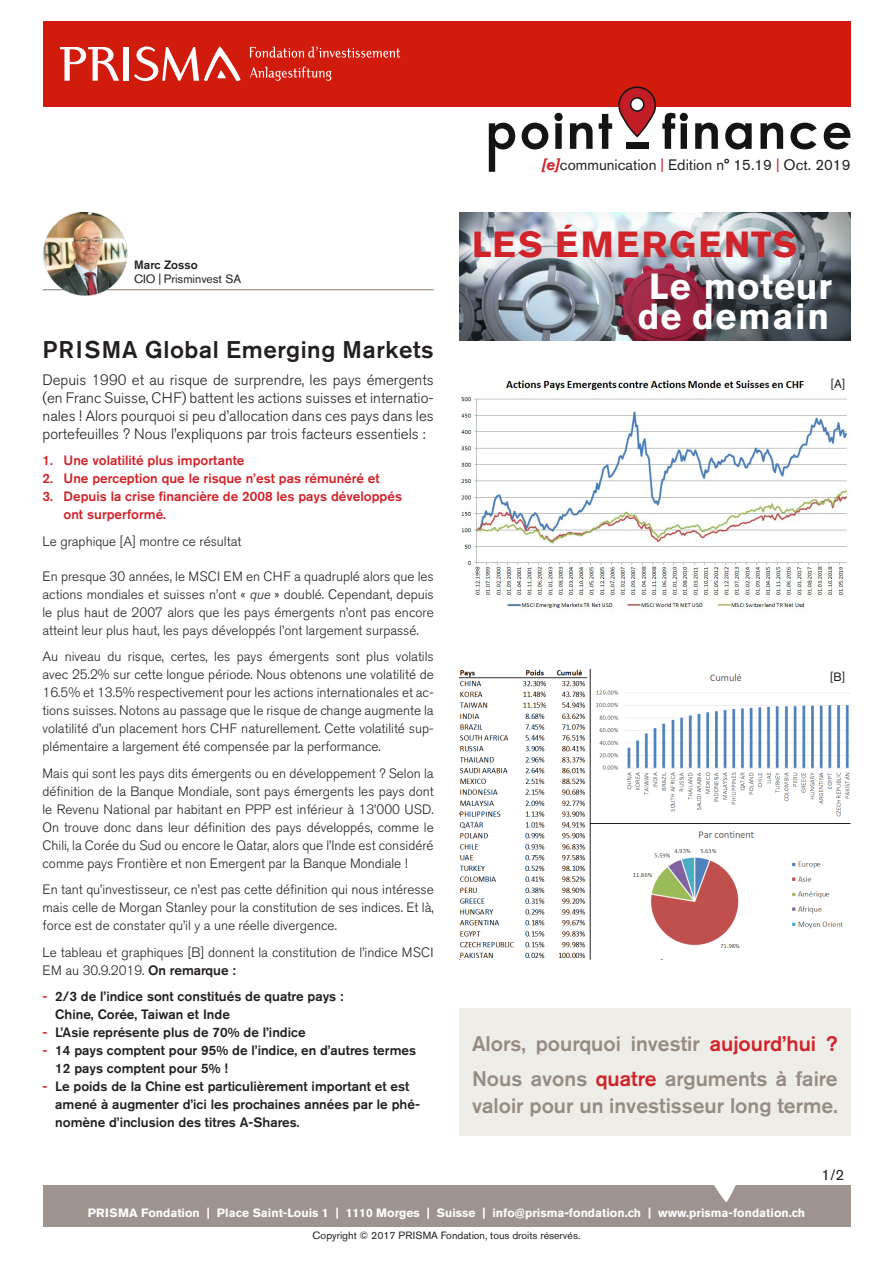
<style>
.page{position:relative;width:893px;height:1263px;background:#fff}
.page>*{position:absolute;margin:0;border:0;box-sizing:border-box;transform-origin:0 0}
._04A___Texte_noir{font:700 36px "Akzidenz Grotesk BE";letter-spacing:.065em;color:#d1232a}
._04A___Texte_noir-2{font:700 36px "Akzidenz Grotesk BE";letter-spacing:.025em;color:#fff}
._04A___Texte_noir-3{font:700 36px "Akzidenz Grotesk BE";letter-spacing:.05em;color:#fff}
._04A___Texte_noir-4{font:500 24px "Akzidenz Grotesk BE";letter-spacing:.025em;color:#231f20}
._04A___Texte_noir-5{font:500 21px/27px "Akzidenz Grotesk BE";color:#968c82}
._04A___Texte_noir-6{font:300 15px/18px "Akzidenz Grotesk BE";color:#231f20;text-align:justify}
.t1{font:15px "Akzidenz Grotesk BE";color:#231f20}
._04A___Texte_noir-7{font:300 13.5px/18px "Akzidenz Grotesk BE";color:#231f20;text-align:justify}
._04A___Texte_noir-8{font:500 13.5px/18px "Akzidenz Grotesk BE";color:#231f20}
._04A___Texte_noir-9{font:500 13.5px/18px "Akzidenz Grotesk BE";color:#d1232a}
.t2{font:700 12px "Akzidenz Grotesk BE";color:#fff}
._04A___Texte_noir-10{font:12px/14.4px "Akzidenz Grotesk BE";color:#231f20}
.t3{font:10.5px "Akzidenz Grotesk BE";color:#231f20}
.s1{font-weight:500}
.s2{font-style:italic}
.s3{color:#d1232a}
.s4{font-weight:700;font-style:italic;color:#d1232a}
</style>
<div class="page">
<hr style="left:43px;top:289px;width:391px;height:1px;background:#968c82">
<img style="left:459px;top:213px;width:391px;height:127px">
<div style="left:43px;top:1186px;width:807px;height:41px;background:#9e938e"></div>
<svg style="left:710px;top:1185px;width:29px;height:17px"></svg>
<img style="left:460px;top:380px;width:388px;height:231px">
<div style="left:459px;top:1008px;width:391px;height:127px;background:#efede8"></div>
<img style="left:43px;top:213px;width:85px;height:82px">
<img style="left:459px;top:669px;width:391px;height:289px">
<svg style="left:589px;top:668px;width:4px;height:292px"></svg>
<div style="left:592px;top:821px;width:258px;height:5px;background:#fff"></div>
<hr style="left:590px;top:669px;width:1px;height:291px;background:#231f20">
<hr style="left:590px;top:823px;width:260px;height:1px;background:#231f20">
<div style="left:43px;top:21px;width:807px;height:85px;background:#d11c0d"></div>
<svg style="left:60px;top:47px;width:59px;height:34px"></svg>
<div style="left:124px;top:47px;width:5px;height:34px;background:#fff"></div>
<svg style="left:134px;top:46px;width:107px;height:35px"></svg>
<svg style="left:250px;top:46px;width:150px;height:12px"></svg>
<svg style="left:250px;top:67px;width:82px;height:14px"></svg>
<svg style="left:489px;top:123px;width:26px;height:49px"></svg>
<svg style="left:522px;top:123px;width:26px;height:26px"></svg>
<svg style="left:554px;top:113px;width:9px;height:36px"></svg>
<svg style="left:570px;top:123px;width:23px;height:26px"></svg>
<svg style="left:599px;top:114px;width:13px;height:35px"></svg>
<svg style="left:695px;top:123px;width:23px;height:26px"></svg>
<svg style="left:725px;top:123px;width:27px;height:26px"></svg>
<svg style="left:760px;top:123px;width:23px;height:26px"></svg>
<svg style="left:790px;top:123px;width:27px;height:26px"></svg>
<svg style="left:824px;top:123px;width:26px;height:26px"></svg>
<svg style="left:618px;top:86px;width:70px;height:63px"></svg>
<p class="_04A___Texte_noir-10" style="left:134px;top:257px;width:108px"><span class="s1">Marc Zosso<br></span>CIO | Prisminvest SA</p>
<p class="_04A___Texte_noir-4" style="left:43px;top:335px;width:393px">PRISMA Global Emerging Markets</p>
<p class="_04A___Texte_noir-6" style="left:43px;top:371px;width:393px">Depuis 1990 et au risque de surprendre, les pays émergents (en Franc Suisse, CHF) battent les actions suisses et internatio&shy;nales ! Alors pourquoi si peu d’allocation dans ces pays dans les portefeuilles ? Nous l’expliquons par trois facteurs essentiels :</p>
<p class="_04A___Texte_noir-9" style="left:43px;top:451px;width:203px">1. Une volatilité plus importante</p>
<p class="_04A___Texte_noir-9" style="left:43px;top:469px;width:339px">2. Une perception que le risque n’est pas rémunéré et</p>
<p class="_04A___Texte_noir-9" style="left:64px;top:487px;width:340px;text-indent:-21px">3. Depuis la crise financière de 2008 les pays développés ont surperformé.</p>
<p class="_04A___Texte_noir-7" style="left:43px;top:532px;width:200px">Le graphique [A] montre ce résultat</p>
<p class="_04A___Texte_noir-7" style="left:43px;top:567px;width:393px">En presque 30 années, le MSCI EM en CHF a quadruplé alors que les actions mondiales et suisses n’ont « <span class="s2">que</span> » doublé. Cependant, depuis le plus haut de 2007 alors que les pays émergents n’ont pas encore atteint leur plus haut, les pays développés l’ont largement surpassé.</p>
<p class="_04A___Texte_noir-7" style="left:43px;top:648px;width:393px">Au niveau du risque, certes, les pays émergents sont plus volatils avec 25.2% sur cette longue période. Nous obtenons une volatilité de 16.5% et 13.5% respectivement pour les actions internationales et ac&shy;tions suisses. Notons au passage que le risque de change augmente la volatilité d’un placement hors CHF naturellement. Cette volatilité sup&shy;plémentaire a largement été compensée par la performance.</p>
<p class="_04A___Texte_noir-7" style="left:43px;top:764px;width:393px">Mais qui sont les pays dits émergents ou en développement ? Selon la définition de la Banque Mondiale, sont pays émergents les pays dont le Revenu National par habitant en PPP est inférieur à 13’000 USD.<br>On trouve donc dans leur définition des pays développés, comme le Chili, la Corée du Sud ou encore le Qatar, alors que l’Inde est considéré comme pays Frontière et non Emergent par la Banque Mondiale !</p>
<p class="_04A___Texte_noir-7" style="left:43px;top:881px;width:393px">En tant qu’investisseur, ce n’est pas cette définition qui nous intéresse mais celle de Morgan Stanley pour la constitution de ses indices. Et là, force est de constater qu’il y a une réelle divergence.</p>
<p class="_04A___Texte_noir-7" style="left:43px;top:943px;width:393px">Le tableau et graphiques [B] donnent la constitution de l’indice MSCI<br>EM au 30.9.2019. <span class="s1">On remarque :</span></p>
<p class="_04A___Texte_noir-8" style="left:55px;top:987px;width:290px;text-indent:-13px"><span class="s3">-</span> 2/3 de l’indice sont constitués de quatre pays :<br>Chine, Corée, Taiwan et Inde</p>
<p class="_04A___Texte_noir-8" style="left:43px;top:1023px;width:265px"><span class="s3">-</span> L’Asie représente plus de 70% de l’indice</p>
<p class="_04A___Texte_noir-8" style="left:55px;top:1041px;width:362px;text-indent:-13px"><span class="s3">-</span> 14 pays comptent pour 95% de l’indice, en d’autres termes<br>12 pays comptent pour 5% !</p>
<p class="_04A___Texte_noir-8" style="left:55px;top:1077px;width:366px;text-indent:-13px"><span class="s3">-</span> Le poids de la Chine est particulièrement important et est amené à augmenter d’ici les prochaines années par le phé&shy;nomène d’inclusion des titres A-Shares.</p>
<p class="t1" style="left:542px;top:156px;width:310px"><span class="s4">[e]</span>communication <span class="s3">|</span> Edition n° 15.19 <span class="s3">|</span> Oct. 2019</p>
<p class="_04A___Texte_noir" style="left:472px;top:223px;width:327px">LES ÉMERGENTS</p>
<p class="_04A___Texte_noir-2" style="left:649px;top:266px;width:184px">Le moteur</p>
<p class="_04A___Texte_noir-3" style="left:638px;top:296px;width:193px">de demain</p>
<p class="_04A___Texte_noir-10" style="left:831px;top:376px;width:16px">[A]</p>
<p class="_04A___Texte_noir-10" style="left:830px;top:669px;width:16px">[B]</p>
<p class="_04A___Texte_noir-5" style="left:472px;top:1029px;width:367px">Alors, pourquoi investir <span class="s3">aujourd’hui ?</span></p>
<p class="_04A___Texte_noir-5" style="left:472px;top:1065px;width:367px">Nous avons <span class="s3">quatre</span> arguments à faire valoir pour un investisseur long terme.</p>
<p class="t1" style="left:822px;top:1166px;width:24px">1/2</p>
<p class="t2" style="left:88px;top:1206px;width:719px">PRISMA Fondation | Place Saint-Louis 1 | 1110 Morges | Suisse | info@prisma-fondation.ch | www.prisma-fondation.ch</p>
<p class="t3" style="left:313px;top:1228px;width:269px">Copyright © 2017 PRISMA Fondation, tous droits réservés.</p>
</div>
